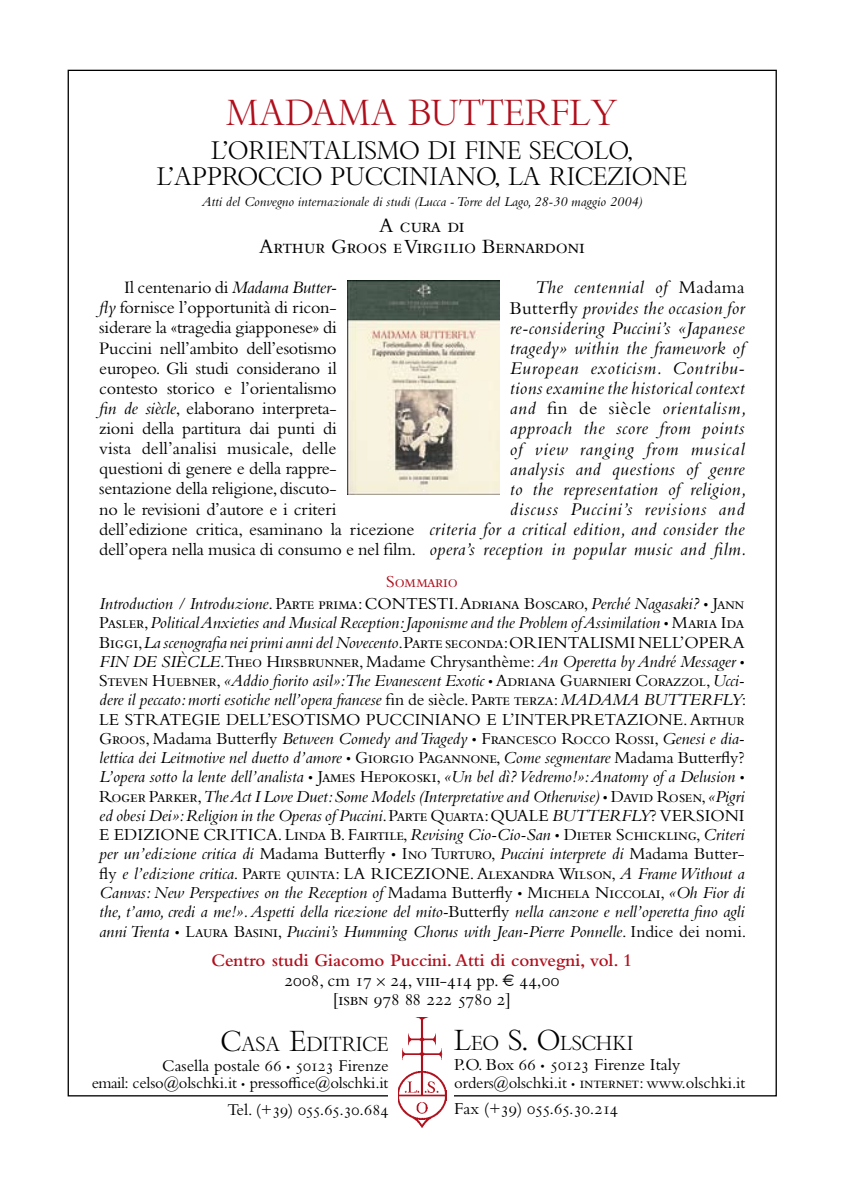
<style>
.page{position:relative;width:844px;height:1191px;background:#fff}
.page>*{position:absolute;margin:0;border:0;box-sizing:border-box;transform-origin:0 0}
.t1{font:35px "Bembo Titling MT Std";color:#b00f1c}
.t2{font:24.5px/26.2px "Bembo Titling MT Std";color:#000;text-align:center}
.t3{font:21px/21px "Bembo Std";letter-spacing:-.02em;color:#000;text-align:center}
.t4{font:19.6px "Bembo Titling MT Std";color:#000}
.t5{font:italic 18.72px/20.1px "Bembo Std";letter-spacing:.02em;color:#000;text-align:right}
.t6{font:18.38px/19.4px "Bembo Std";color:#000;text-align:center}
.t7{font:18.2px/20.1px "Bembo Std";letter-spacing:-.015em;color:#000}
.t8{font:italic 17.5px/19.2px "Bembo Std";letter-spacing:-.005em;color:#000;text-align:center}
.t9{font:17.5px "Bembo Std";color:#000}
.t10{font:17.5px "Bembo Std";letter-spacing:-.02em;color:#000}
.t11{font:17.15px "Bembo Std";letter-spacing:-.01em;color:#000}
.t12{font:16.62px "Bembo Std";letter-spacing:-.01em;color:#000}
.t13{font:italic 14px "Bembo Std";color:#000}
.s1{font-style:italic}
.s2{font-style:normal}
.s3{font-style:normal;color:#b00f1c}
.s4{font-style:normal;font-size:14px}
.s5{font-weight:600;color:#b00f1c}
.s6{font-family:"Bembo Cost"}
.s7{font-size:28px}
.s8{font-size:11.9px}
.s9{font-size:11.38px}
.s10{font-size:12.25px}
</style>
<div class="page">
<img style="left:398px;top:1017px;width:48px;height:110px">
<img style="left:347px;top:280px;width:152px;height:215px">
<h1 class="t1" style="left:226px;top:91px;width:393px">MADAMA BUTTERFLY</h1>
<h2 class="t2" style="left:157px;top:137px;width:532px">L’ORIENTALISMO DI FINE SECOLO,<br>L’APPROCCIO PUCCINIANO, LA RICEZIONE</h2>
<p class="t13" style="left:202px;top:194px;width:442px">Atti del Convegno internazionale di studi (Lucca - Torre del Lago, 28-30 maggio 2004)</p>
<p class="t3" style="left:259px;top:215px;width:327px">A cura di<br>Arthur Groos e Virgilio Bernardoni</p>
<p class="t7" style="left:99px;top:277px;width:318px;text-indent:25px">Il centenario di <span class="s1">Madama Butter-<br>fly</span> fornisce l’opportunità di ricon-<br>siderare la «tragedia giapponese» di<br>Puccini nell’ambito dell’esotismo<br>europeo. Gli studi considerano il<br>contesto storico e l’orientalismo<br><span class="s1">fin de siècle</span>, elaborano interpreta-<br>zioni della partitura dai punti di<br>vista dell’analisi musicale, delle<br>questioni di genere e della rappre-<br>sentazione della religione, discuto-<br>no le revisioni d’autore e i criteri dell’edizione critica, esaminano la ricezione dell’opera nella musica di consumo e nel film.</p>
<p class="t5" style="left:429px;top:277px;width:318px">The centennial of <span class="s2">Madama<br>Butterfly</span> provides the occasion for re-considering Puccini’s «Japanese<br>tragedy» within the framework of<br>European exoticism. Contribu-<br>tions examine the historical context<br>and <span class="s2">fin de siècle</span> orientalism,<br>approach the score from points<br>of view ranging from musical<br>analysis and questions of genre<br>to the representation of religion,<br>discuss Puccini’s revisions and<br>criteria for a critical edition, and consider the opera’s reception in popular music and film.</p>
<p class="t8" style="left:99px;top:571px;width:646px;line-height:21.7px"><span class="s3">Sommario<br></span>Introduction / Introduzione<span class="s2">. Parte prima: CONTESTI.Adriana Boscaro,</span> Perché Nagasaki? <span class="s4">•</span> <span class="s2">Jann</span></p>
<p class="t8" style="left:99px;top:613px;width:648px;text-align:justify"><span class="s2">Pasler,</span> Political Anxieties and Musical Reception: Japonisme and the Problem of Assimilation <span class="s4">•</span> <span class="s2">Maria Ida Biggi,</span>La scenografia nei primi anni del Novecento<span class="s2">.Parte seconda:ORIENTALISMI NELL’OPERA </span>FIN DE SIèCLE<span class="s2">.Theo Hirsbrunner, Madame Chrysanthème:</span> An Operetta by André Messager <span class="s4">• </span><span class="s2">Steven Huebner,</span> «Addio fiorito asil»:The Evanescent Exotic <span class="s4">•</span> <span class="s2">Adriana Guarnieri Corazzol,</span> Ucci&shy;dere il peccato: morti esotiche nell’opera francese <span class="s2">fin de siècle. Parte terza:</span> MADAMA BUTTERFLY<span class="s2">:<br>LE STRATEGIE DELL’ESOTISMO PUCCINIANO E L’INTERPRETAZIONE. Arthur Groos, Madama Butterfly</span> Between Comedy and Tragedy <span class="s4">•</span> <span class="s2">Francesco Rocco Rossi,</span> Genesi e dia&shy;lettica dei Leitmotive nel duetto d’amore <span class="s4">•</span> <span class="s2">Giorgio Pagannone,</span> Come segmentare <span class="s2">Madama Butterfly?<br></span>L’opera sotto la lente dell’analista <span class="s4">•</span> <span class="s2">James Hepokoski,</span> «Un bel dì? Vedremo!»: Anatomy of a Delusion <span class="s4">• </span><span class="s2">Roger Parker,</span> The Act I Love Duet: Some Models (Interpretative and Otherwise) <span class="s4">•</span> <span class="s2">David Rosen,</span> «Pigri ed obesi Dei»: Religion in the Operas of Puccini<span class="s2">. Parte Quarta: QUALE</span> BUTTERFLY<span class="s2">? VERSIONI E EDIZIONE CRITICA. Linda B. Fairtile,</span> Revising Cio-Cio-San <span class="s4">•</span> <span class="s2">Dieter Schickling,</span> Criteri per un’edizione critica di <span class="s2">Madama Butterfly</span> <span class="s4">•</span> <span class="s2">Ino Turturo,</span> Puccini interprete di <span class="s2">Madama Butter&shy;fly</span> e l’edizione critica<span class="s2">. Parte quinta: LA RICEZIONE. Alexandra Wilson,</span> A Frame Without a Canvas: New Perspectives on the Reception of <span class="s2">Madama Butterfly</span> <span class="s4">•</span> <span class="s2">Michela Niccolai,</span> «Oh Fior di the, t’amo, credi a me!». Aspetti della ricezione del mito-<span class="s2">Butterfly</span> nella canzone e nell’operetta fino agli anni Trenta <span class="s4">•</span> <span class="s2">Laura Basini,</span> Puccini’s Humming Chorus with Jean-Pierre Ponnelle<span class="s2">. Indice dei nomi.</span></p>
<p class="t6" style="left:211px;top:950px;width:422px"><span class="s5">Centro studi Giacomo Puccini. Atti di convegni, vol. 1<br></span>2008, cm 17 <span class="s6">¥</span> 24, viii-414 pp. <span class="s6">√</span> 44,00<br>[isbn 978 88 222 5780 2]</p>
<p class="t4" style="left:221px;top:1031px;width:169px"><span class="s7">C</span>ASA <span class="s7">E</span>DITRICE</p>
<p class="t11" style="left:162px;top:1055px;width:228px">Casella postale 66 <span class="s8">•</span> 50123 Firenze</p>
<p class="t12" style="left:92px;top:1073px;width:298px">email: celso@olschki.it <span class="s9">•</span> pressoffice@olschki.it</p>
<p class="t11" style="left:227px;top:1099px;width:162px">Tel. (+39) 055.65.30.684</p>
<p class="t4" style="left:454px;top:1031px;width:181px"><span class="s7">L</span>EO <span class="s7">S. O</span>LSCHKI</p>
<p class="t9" style="left:454px;top:1054px;width:227px">P.O. Box 66 <span class="s10">•</span> 50123 Firenze Italy</p>
<p class="t12" style="left:454px;top:1073px;width:293px">orders@olschki.it <span class="s9">•</span> internet: www.olschki.it</p>
<p class="t10" style="left:454px;top:1098px;width:165px">Fax (+39) 055.65.30.214</p>
</div>
